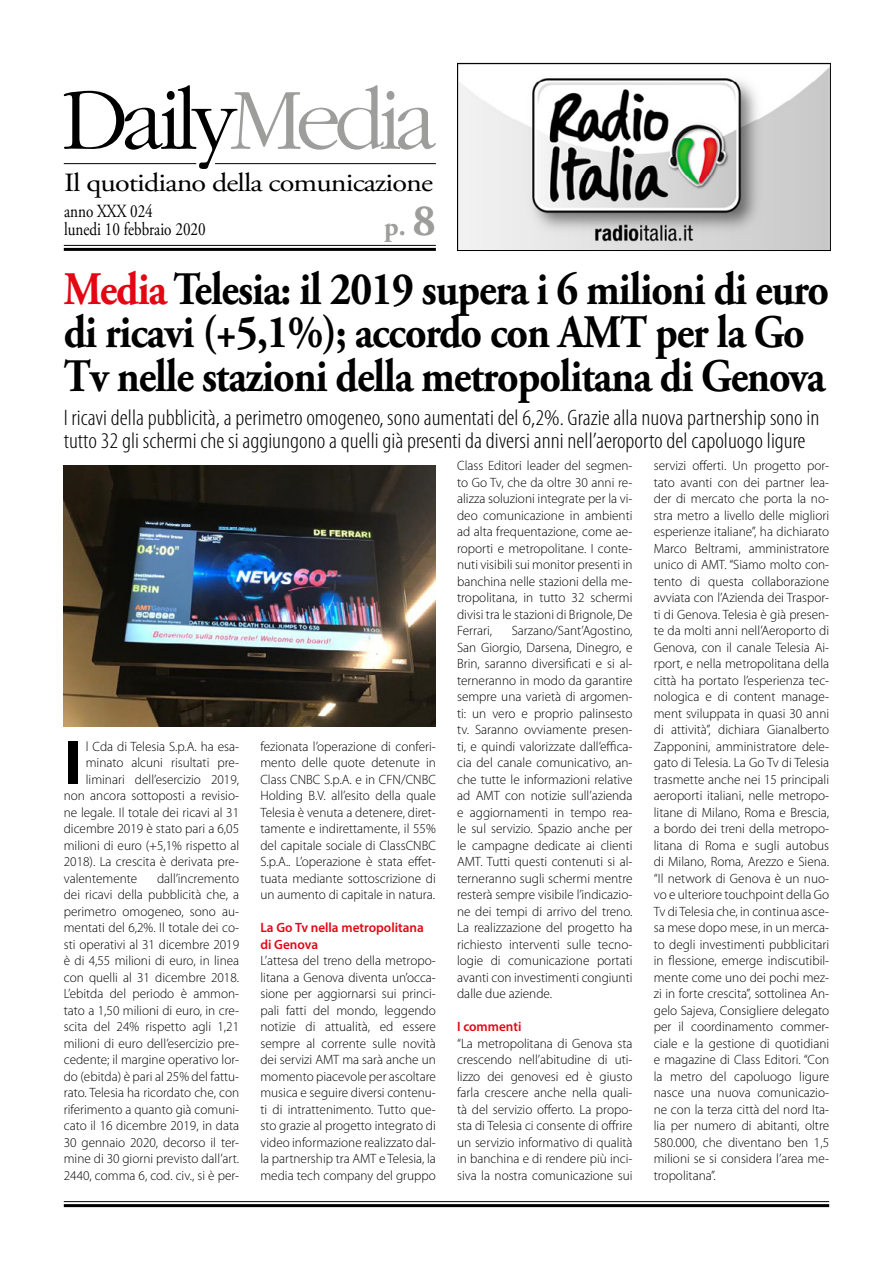
<style>
.page{position:relative;width:893px;height:1263px;background:#fff}
.page>*{position:absolute;margin:0;border:0;box-sizing:border-box;transform-origin:0 0}
.t1{font:700 62.4px "Myriad Pro";color:#000}
.t2{font:700 46.5px/43.5px "Adobe Garamond Pro";letter-spacing:-.025em;color:#000;scale:.9 1}
.t3{font:700 27px "Adobe Garamond Pro";color:#9d9d9c}
.t4{font:26.25px "Adobe Garamond Pro";letter-spacing:-.03em;color:#000;scale:1.15 1}
.t5{font:300 condensed 22.5px/22.5px "Myriad Pro";color:#000;scale:1.08 1}
.t6{font:18.6px/18px "Adobe Garamond Pro";color:#000;scale:.82 1}
.t7{font:300 13.5px/16.5px "Myriad Pro";color:#000;text-align:justify}
.t8{font:600 13.5px/16.5px "Myriad Pro";color:#e30613}
.s1{font-size:45px}
.s2{color:#e30613}
</style>
<div class="page">
<hr style="left:64px;top:245px;width:372px;height:1px;background:#000">
<hr style="left:64px;top:248px;width:372px;height:3px;background:#000">
<svg style="left:64px;top:85px;width:372px;height:84px"></svg>
<hr style="left:64px;top:163px;width:132px;height:1px;background:#000">
<hr style="left:215px;top:163px;width:221px;height:1px;background:#000">
<hr style="left:64px;top:1204px;width:765px;height:3px;background:#000">
<hr style="left:64px;top:1201px;width:765px;height:1px;background:#000">
<img style="left:459px;top:67px;width:370px;height:182px">
<div style="left:457px;top:63px;width:374px;height:188px;border:1px solid #000"></div>
<img style="left:64px;top:466px;width:372px;height:260px">
<h3 class="t4" style="left:64px;top:167px;width:322px">Il quotidiano della comunicazione</h3>
<h3 class="t6" style="left:64px;top:203px;width:174px">anno XXX 024<br>lunedi 10 febbraio 2020</h3>
<h3 class="t3" style="left:384px;top:211px;width:53px">p. <span class="s1">8</span></h3>
<h2 class="t2" style="left:64px;top:268px;width:852px"><span class="s2">Media</span> Telesia: il 2019 supera i 6 milioni di euro di ricavi (+5,1%); accordo con AMT per la Go<br>Tv nelle stazioni della metropolitana di Genova</h2>
<h3 class="t5" style="left:64px;top:406px;width:701px">I ricavi della pubblicità, a perimetro omogeneo, sono aumentati del 6,2%. Grazie alla nuova partnership sono in tutto 32 gli schermi che si aggiungono a quelli già presenti da diversi anni nell’aeroporto del capoluogo ligure</h3>
<h1 class="t1" style="left:64px;top:728px;width:19px">I</h1>
<p class="t7" style="left:86px;top:738px;width:155px">l Cda di Telesia S.p.A. ha esa-</p>
<p class="t7" style="left:86px;top:755px;width:155px">minato alcuni risultati pre-</p>
<p class="t7" style="left:86px;top:771px;width:155px">liminari dell’esercizio 2019,</p>
<p class="t7" style="left:64px;top:788px;width:177px">non ancora sottoposti a revisio-</p>
<p class="t7" style="left:64px;top:804px;width:177px">ne legale. Il totale dei ricavi al 31</p>
<p class="t7" style="left:64px;top:821px;width:177px">dicembre 2019 è stato pari a 6,05</p>
<p class="t7" style="left:64px;top:837px;width:177px">milioni di euro (+5,1% rispetto al</p>
<p class="t7" style="left:64px;top:854px;width:177px">2018). La crescita è derivata pre-</p>
<p class="t7" style="left:64px;top:870px;width:75px">valentemente</p>
<p class="t7" style="left:64px;top:870px;width:177px;text-indent:93px">dall’incremento dei ricavi della pubblicità che, a perimetro omogeneo, sono au&shy;mentati del 6,2%. Il totale dei co&shy;sti operativi al 31 dicembre 2019 è di 4,55 milioni di euro, in linea con quelli al 31 dicembre 2018.<br>L’ebitda del periodo è ammon&shy;tato a 1,50 milioni di euro, in cre&shy;scita del 24% rispetto agli 1,21 milioni di euro dell’esercizio pre&shy;cedente; il margine operativo lor&shy;do (ebitda) è pari al 25% del fattu&shy;rato. Telesia ha ricordato che, con riferimento a quanto già comuni&shy;cato il 16 dicembre 2019, in data 30 gennaio 2020, decorso il ter&shy;mine di 30 giorni previsto dall’art.<br>2440, comma 6, cod. civ., si è per-</p>
<p class="t7" style="left:260px;top:738px;width:177px">fezionata l’operazione di conferi&shy;mento delle quote detenute in Class CNBC S.p.A. e in CFN/CNBC Holding B.V. all’esito della quale Telesia è venuta a detenere, diret&shy;tamente e indirettamente, il 55% del capitale sociale di ClassCNBC S.p.A.. L’operazione è stata effet&shy;tuata mediante sottoscrizione di un aumento di capitale in natura.</p>
<p class="t8" style="left:260px;top:919px;width:165px">La Go Tv nella metropolitana di Genova</p>
<p class="t7" style="left:260px;top:953px;width:177px">L’attesa del treno della metropo&shy;litana a Genova diventa un’occa&shy;sione per aggiornarsi sui princi&shy;pali fatti del mondo, leggendo notizie di attualità, ed essere sempre al corrente sulle novità dei servizi AMT ma sarà anche un momento piacevole per ascoltare musica e seguire diversi contenu&shy;ti di intrattenimento. Tutto que&shy;sto grazie al progetto integrato di video informazione realizzato dal&shy;la partnership tra AMT e Telesia, la media tech company del gruppo</p>
<p class="t7" style="left:457px;top:458px;width:177px">Class Editori leader del segmen&shy;to Go Tv, che da oltre 30 anni re&shy;alizza soluzioni integrate per la vi&shy;deo comunicazione in ambienti ad alta frequentazione, come ae&shy;roporti e metropolitane. I conte&shy;nuti visibili sui monitor presenti in banchina nelle stazioni della me&shy;tropolitana, in tutto 32 schermi divisi tra le stazioni di Brignole, De Ferrari,</p>
<p class="t7" style="left:457px;top:623px;width:177px;text-indent:55px">Sarzano/Sant’Agostino, San Giorgio, Darsena, Dinegro, e Brin, saranno diversificati e si al&shy;terneranno in modo da garantire sempre una varietà di argomen&shy;ti: un vero e proprio palinsesto tv. Saranno ovviamente presen&shy;ti, e quindi valorizzate dall’effica&shy;cia del canale comunicativo, an&shy;che tutte le informazioni relative ad AMT con notizie sull’azienda e aggiornamenti in tempo rea&shy;le sul servizio. Spazio anche per le campagne dedicate ai clienti AMT. Tutti questi contenuti si al&shy;terneranno sugli schermi mentre resterà sempre visibile l’indicazio&shy;ne dei tempi di arrivo del treno.<br>La realizzazione del progetto ha richiesto interventi sulle tecno&shy;logie di comunicazione portati avanti con investimenti congiunti dalle due aziende.</p>
<p class="t8" style="left:457px;top:1018px;width:66px">I commenti</p>
<p class="t7" style="left:457px;top:1035px;width:177px">“La metropolitana di Genova sta crescendo nell’abitudine di uti&shy;lizzo dei genovesi ed è giusto farla crescere anche nella quali&shy;tà del servizio offerto. La propo&shy;sta di Telesia ci consente di offrire un servizio informativo di qualità in banchina e di rendere più inci&shy;siva la nostra comunicazione sui</p>
<p class="t7" style="left:654px;top:458px;width:177px">servizi offerti. Un progetto por&shy;tato avanti con dei partner lea&shy;der di mercato che porta la no&shy;stra metro a livello delle migliori esperienze italiane”, ha dichiarato Marco Beltrami, amministratore unico di AMT. “Siamo molto con&shy;tento di questa collaborazione avviata con l’Azienda dei Traspor&shy;ti di Genova. Telesia è già presen&shy;te da molti anni nell’Aeroporto di Genova, con il canale Telesia Ai&shy;rport, e nella metropolitana della città ha portato l’esperienza tec&shy;nologica e di content manage&shy;ment sviluppata in quasi 30 anni di attività”, dichiara Gianalberto Zapponini, amministratore dele&shy;gato di Telesia. La Go Tv di Telesia trasmette anche nei 15 principali aeroporti italiani, nelle metropo&shy;litane di Milano, Roma e Brescia, a bordo dei treni della metropo&shy;litana di Roma e sugli autobus di Milano, Roma, Arezzo e Siena. “Il network di Genova è un nuo&shy;vo e ulteriore touchpoint della Go Tv di Telesia che, in continua asce&shy;sa mese dopo mese, in un merca&shy;to degli investimenti pubblicitari in flessione, emerge indiscutibil&shy;mente come uno dei pochi mez&shy;zi in forte crescita”, sottolinea An&shy;gelo Sajeva, Consigliere delegato per il coordinamento commer&shy;ciale e la gestione di quotidiani e magazine di Class Editori. “Con la metro del capoluogo ligure nasce una nuova comunicazio&shy;ne con la terza città del nord Ita&shy;lia per numero di abitanti, oltre 580.000, che diventano ben 1,5 milioni se si considera l’area me&shy;tropolitana”.</p>
</div>
